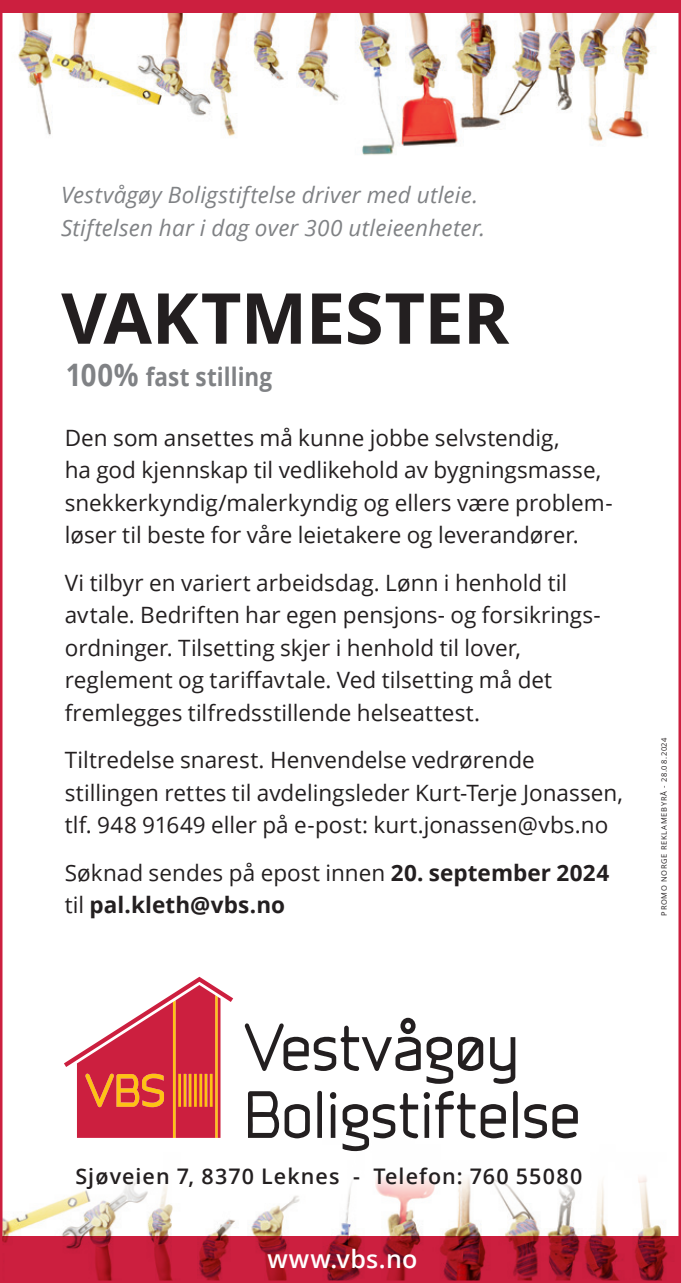
<style>
.page{position:relative;width:681px;height:1283px;background:#fff}
.page>*{position:absolute;margin:0;border:0;box-sizing:border-box;transform-origin:0 0}
.t1{font:700 70.25px "Open Sans";letter-spacing:-.01em;color:#231f20}
.t2{font:700 25.25px "Open Sans";letter-spacing:.005em;color:#808285;scale:.89 1}
.t3{font:600 25px "Open Sans";letter-spacing:.015em;color:#fff}
.t4{font:22.5px/32.5px "Open Sans";color:#231f20}
.t5{font:italic 22.5px/32.5px "Open Sans";letter-spacing:.01em;color:#808285}
.t6{font:700 22.5px/32.5px "Open Sans";color:#231f20}
.t7{font:600 21.5px "Open Sans";letter-spacing:.05em;color:#231f20}
.t8{font:7.5px "Open Sans";letter-spacing:.1em;color:#231f20}
.s1{font-size:31px}
.s2{font-weight:400}
</style>
<div class="page">
<img style="left:3px;top:1121px;width:674px;height:116px">
<svg style="left:3px;top:1237px;width:674px;height:43px;background:#b31931"></svg>
<svg style="left:244px;top:1018px;width:176px;height:53px"></svg>
<svg style="left:426px;top:1036px;width:57px;height:48px"></svg>
<svg style="left:490px;top:1037px;width:25px;height:47px"></svg>
<svg style="left:248px;top:1091px;width:61px;height:47px"></svg>
<svg style="left:317px;top:1090px;width:5px;height:48px"></svg>
<div style="left:330px;top:1092px;width:6px;height:7px;background:#231f20;border-radius:50%"></div>
<svg style="left:330px;top:1104px;width:5px;height:34px"></svg>
<svg style="left:342px;top:1093px;width:76px;height:58px"></svg>
<div style="left:423px;top:1092px;width:7px;height:7px;background:#231f20;border-radius:50%"></div>
<svg style="left:424px;top:1104px;width:5px;height:34px"></svg>
<svg style="left:435px;top:1090px;width:70px;height:48px"></svg>
<svg style="left:513px;top:1090px;width:4px;height:48px"></svg>
<svg style="left:524px;top:1104px;width:22px;height:34px"></svg>
<svg style="left:552px;top:1104px;width:25px;height:34px"></svg>
<svg style="left:64px;top:977px;width:169px;height:161px"></svg>
<img style="left:11px;top:12px;width:653px;height:143px">
<div style="left:0;top:0;width:680px;height:12px;background:#cc1f3f"></div>
<p class="t5" style="left:61px;top:178px;width:425px">Vestvågøy Boligstiftelse driver med utleie.<br>Stiftelsen har i dag over 300 utleieenheter.</p>
<h1 class="t1" style="left:61px;top:269px;width:449px">VAKTMESTER</h1>
<p class="t2" style="left:66px;top:358px;width:233px"><span class="s1">100%</span> fast stilling</p>
<p class="t4" style="left:65px;top:420px;width:549px">Den som ansettes må kunne jobbe selvstendig,<br>ha god kjennskap til vedlikehold av bygningsmasse, snekkerkyndig/malerkyndig og ellers være problem&shy;løser til beste for våre leietakere og leverandører.</p>
<p class="t4" style="left:65px;top:565px;width:537px">Vi tilbyr en variert arbeidsdag. Lønn i henhold til avtale. Bedriften har egen pensjons- og forsikrings&shy;ordninger. Tilsetting skjer i henhold til lover, reglement og tariffavtale. Ved tilsetting må det fremlegges tilfredsstillende helseattest.</p>
<p class="t4" style="left:65px;top:743px;width:559px">Tiltredelse snarest. Henvendelse vedrørende stillingen rettes til avdelingsleder Kurt-Terje Jonassen, tlf. 948 91649 eller på e-post: kurt.jonassen@vbs.no</p>
<p class="t6" style="left:65px;top:855px;width:545px"><span class="s2">Søknad sendes på epost innen</span> 20. september 2024 <span class="s2">til</span> pal.kleth@vbs.no</p>
<p class="t8" style="left:658px;top:915px;width:180px;rotate:-90deg">PROMO NORGE REKLAMEBYRÅ - 28.08.2024</p>
<p class="t7" style="left:75px;top:1162px;width:508px">Sjøveien 7, 8370 Leknes - Telefon: 760 55080</p>
<p class="t3" style="left:267px;top:1241px;width:151px">www.vbs.no</p>
</div>
